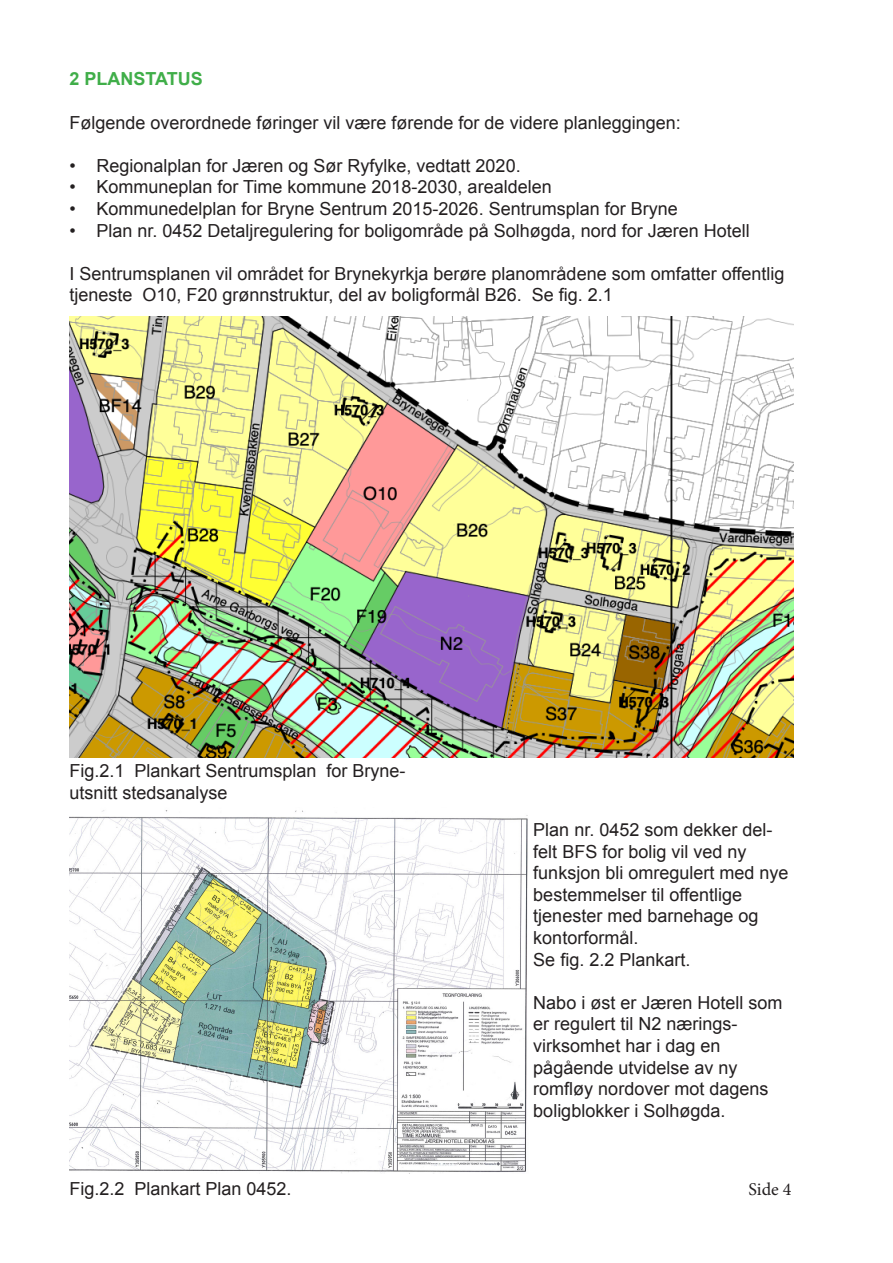
<style>
.page{position:relative;width:893px;height:1263px;background:#fff}
.page>*{position:absolute;margin:0;border:0;box-sizing:border-box;transform-origin:0 0}
.t1{font:18px/21.6px "Arial";color:#231f20}
.t2{font:700 18px "Arial";color:#40ae49}
.t3{font:18px "Minion Pro";color:#231f20}
</style>
<div class="page">
<img style="left:69px;top:316px;width:724px;height:442px">
<img style="left:69px;top:810px;width:459px;height:364px">
<p class="t2" style="left:69px;top:67px;width:135px">2 PLANSTATUS</p>
<p class="t1" style="left:69px;top:112px;width:613px">Følgende overordnede føringer vil være førende for de videre planleggingen:</p>
<p class="t1" style="left:69px;top:155px;width:453px">• Regionalplan for Jæren og Sør Ryfylke, vedtatt 2020.</p>
<p class="t1" style="left:69px;top:176px;width:484px">• Kommuneplan for Time kommune 2018-2030, arealdelen</p>
<p class="t1" style="left:69px;top:198px;width:610px">• Kommunedelplan for Bryne Sentrum 2015-2026. Sentrumsplan for Bryne</p>
<p class="t1" style="left:69px;top:220px;width:682px">• Plan nr. 0452 Detaljregulering for boligområde på Solhøgda, nord for Jæren Hotell</p>
<p class="t1" style="left:69px;top:263px;width:716px">I Sentrumsplanen vil området for Brynekyrkja berøre planområdene som omfatter offentlig tjeneste O10, F20 grønnstruktur, del av boligformål B26. Se fig. 2.1</p>
<p class="t1" style="left:69px;top:760px;width:338px">Fig.2.1 Plankart Sentrumsplan for Bryne-</p>
<p class="t1" style="left:69px;top:782px;width:160px">utsnitt stedsanalyse</p>
<p class="t1" style="left:69px;top:1178px;width:224px">Fig.2.2 Plankart Plan 0452.</p>
<p class="t1" style="left:533px;top:819px;width:241px">Plan nr. 0452 som dekker del&shy;felt BFS for bolig vil ved ny</p>
<p class="t1" style="left:533px;top:862px;width:257px">funksjon bli omregulert med nye bestemmelser til offentlige</p>
<p class="t1" style="left:533px;top:905px;width:227px">tjenester med barnehage og kontorformål.</p>
<p class="t1" style="left:533px;top:949px;width:159px">Se fig. 2.2 Plankart.</p>
<p class="t1" style="left:533px;top:992px;width:251px">Nabo i øst er Jæren Hotell som er regulert til N2 nærings-</p>
<p class="t1" style="left:533px;top:1035px;width:189px">virksomhet har i dag en</p>
<p class="t1" style="left:533px;top:1057px;width:237px">pågående utvidelse av ny romfløy nordover mot dagens boligblokker i Solhøgda.</p>
<p class="t3" style="left:748px;top:1177px;width:45px">Side 4</p>
</div>
